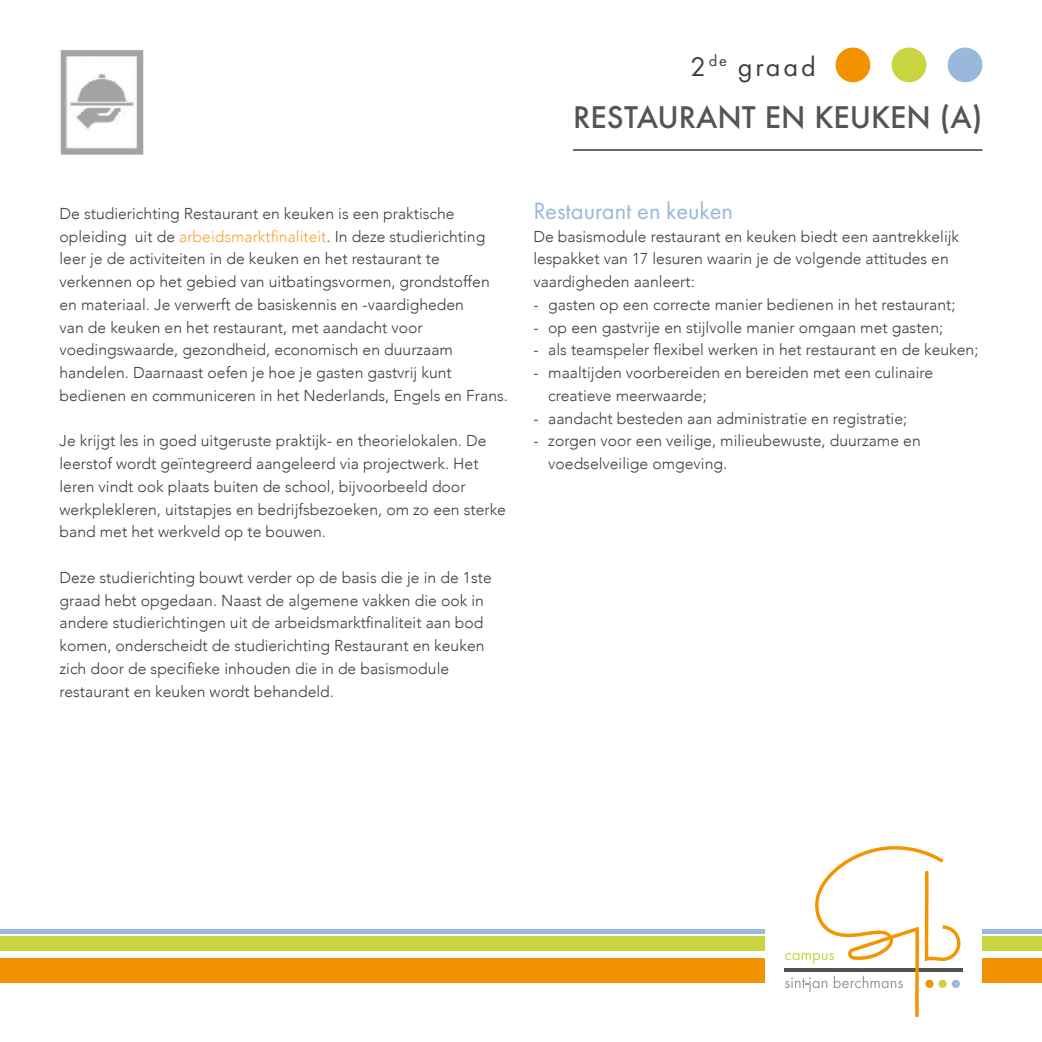
<style>
.page{position:relative;width:1042px;height:1042px;background:#fff}
.page>*{position:absolute;margin:0;border:0;box-sizing:border-box;transform-origin:0 0}
.t1{font:500 28.88px "Futura";color:#575350}
.t2{font:28px "Futura PT";letter-spacing:.1em;color:#413e3b}
.t3{font:24.5px "Futura PT";color:#99b9dc}
.t4{font:300 15.75px/22.8px "Avenir";color:#413e3b}
.s1{color:#f6a434}
</style>
<div class="page">
<hr style="left:784px;top:968px;width:178px;height:3px;background:#545151">
<svg style="left:785px;top:846px;width:175px;height:171px"></svg>
<div style="left:0;top:929px;width:764px;height:5px;background:#99b9dc"></div>
<div style="left:982px;top:929px;width:60px;height:5px;background:#99b9dc"></div>
<div style="left:0;top:936px;width:764px;height:15px;background:#c8d541"></div>
<div style="left:982px;top:936px;width:60px;height:15px;background:#c8d541"></div>
<div style="left:0;top:957px;width:764px;height:25px;background:#f39200"></div>
<div style="left:982px;top:957px;width:60px;height:25px;background:#f39200"></div>
<div style="left:835px;top:48px;width:35px;height:34px;background:#f39200;border-radius:50%"></div>
<div style="left:891px;top:48px;width:35px;height:34px;background:#c8d541;border-radius:50%"></div>
<div style="left:947px;top:48px;width:35px;height:34px;background:#99b9dc;border-radius:50%"></div>
<img style="left:60px;top:50px;width:84px;height:104px">
<hr style="left:573px;top:149px;width:409px;height:2px;background:#575350">
<p class="t4" style="left:60px;top:202px;width:450px">De studierichting Restaurant en keuken is een praktische opleiding uit de <span class="s1">arbeidsmarktfinaliteit</span>. In deze studierichting leer je de activiteiten in de keuken en het restaurant te verkennen op het gebied van uitbatingsvormen, grondstoffen en materiaal. Je verwerft de basiskennis en -vaardigheden<br>van de keuken en het restaurant, met aandacht voor voedingswaarde, gezondheid, economisch en duurzaam handelen. Daarnaast oefen je hoe je gasten gastvrij kunt bedienen en communiceren in het Nederlands, Engels en Frans.</p>
<p class="t4" style="left:60px;top:429px;width:448px">Je krijgt les in goed uitgeruste praktijk- en theorielokalen. De leerstof wordt geïntegreerd aangeleerd via projectwerk. Het leren vindt ook plaats buiten de school, bijvoorbeeld door werkplekleren, uitstapjes en bedrijfsbezoeken, om zo een sterke band met het werkveld op te bouwen.</p>
<p class="t4" style="left:60px;top:566px;width:434px">Deze studierichting bouwt verder op de basis die je in de 1ste graad hebt opgedaan. Naast de algemene vakken die ook in andere studierichtingen uit de arbeidsmarktfinaliteit aan bod komen, onderscheidt de studierichting Restaurant en keuken zich door de specifieke inhouden die in de basismodule restaurant en keuken wordt behandeld.</p>
<h2 class="t2" style="left:690px;top:50px;width:127px">2<sup>de</sup> graad</h2>
<h1 class="t1" style="left:573px;top:97px;width:411px">RESTAURANT EN KEUKEN (A)</h1>
<h3 class="t3" style="left:533px;top:196px;width:201px">Restaurant en keuken</h3>
<p class="t4" style="left:533px;top:225px;width:427px">De basismodule restaurant en keuken biedt een aantrekkelijk lespakket van 17 lesuren waarin je de volgende attitudes en vaardigheden aanleert:</p>
<p class="t4" style="left:533px;top:293px;width:424px">- gasten op een correcte manier bedienen in het restaurant;</p>
<p class="t4" style="left:533px;top:316px;width:411px">- op een gastvrije en stijlvolle manier omgaan met gasten;</p>
<p class="t4" style="left:533px;top:338px;width:446px">- als teamspeler flexibel werken in het restaurant en de keuken;</p>
<p class="t4" style="left:548px;top:361px;width:386px;text-indent:-15px">- maaltijden voorbereiden en bereiden met een culinaire creatieve meerwaarde;</p>
<p class="t4" style="left:533px;top:407px;width:375px">- aandacht besteden aan administratie en registratie;</p>
<p class="t4" style="left:548px;top:429px;width:374px;text-indent:-15px">- zorgen voor een veilige, milieubewuste, duurzame en voedselveilige omgeving.</p>
</div>
